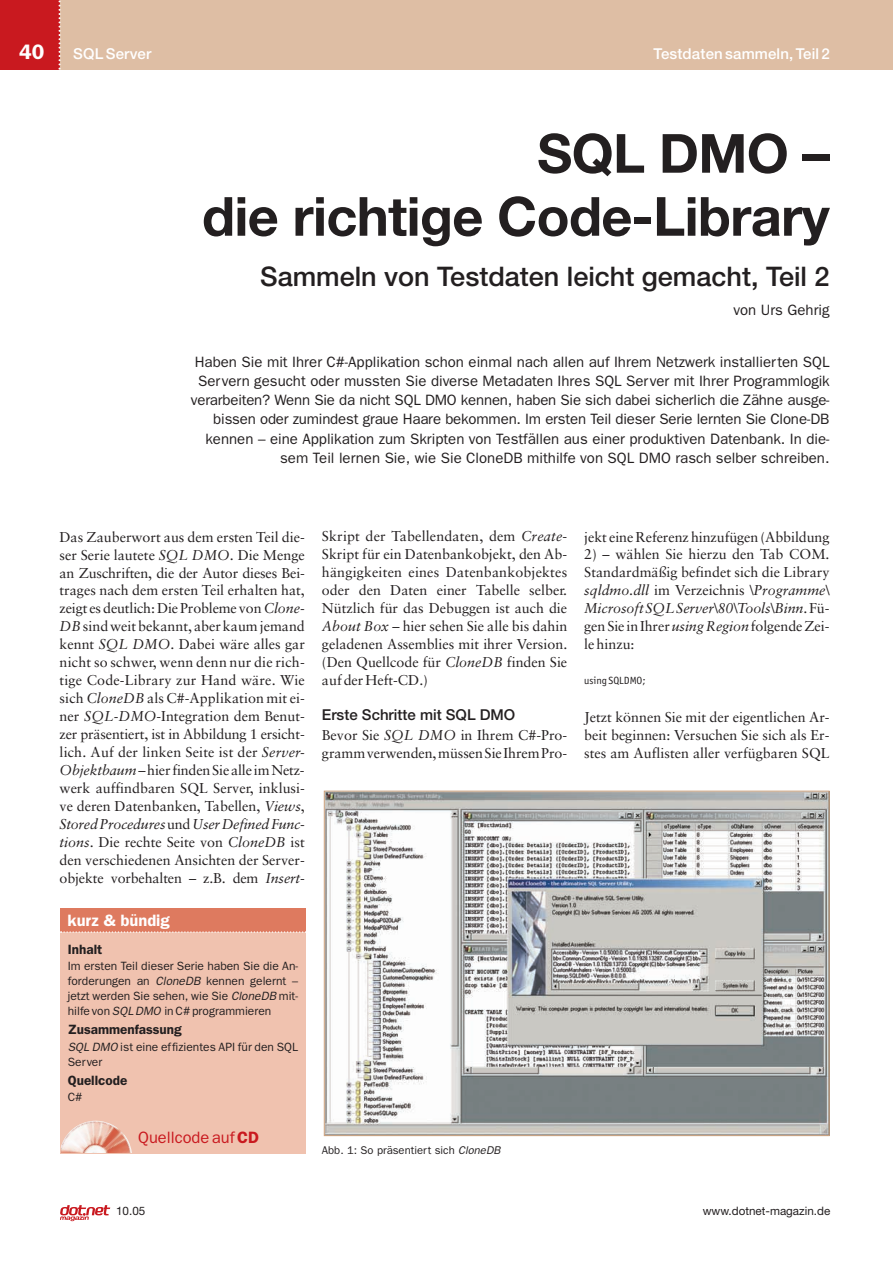
<style>
.page{position:relative;width:893px;height:1263px;background:#fff}
.page>*{position:absolute;margin:0;border:0;box-sizing:border-box;transform-origin:0 0}
.t1{font:700 54px/63px "Helvetica Neue";letter-spacing:-.01em;color:#231f20;text-align:right}
.t2{font:500 27px "Helvetica Neue";color:#231f20}
.t3{font:600 21px "Franklin Gothic";color:#fff}
.t4{font:16.5px "Franklin Gothic";color:#c9191f}
.t5{font:600 16.5px "Franklin Gothic";color:#fff}
.t6{font:15px/19.2px "Franklin Gothic";color:#231f20;text-align:right}
.t7{font:500 15px "Helvetica Neue";letter-spacing:.01em;color:#fff}
.t8{font:500 15px "Helvetica Neue";color:#231f20}
.t9{font:14.25px/18px "Sabon";color:#231f20;text-align:justify}
.t10{font:600 13.5px "Franklin Gothic";color:#231f20}
.t11{font:12px/15px "Franklin Gothic";color:#231f20;text-align:justify}
.t12{font:11.7px "Helvetica Neue";color:#231f20}
.t13{font:11.25px "Franklin Gothic";color:#231f20}
.t14{font:10.5px "Officina Sans";color:#231f20}
.s1{font-style:italic}
.s2{font-weight:600}
</style>
<div class="page">
<div style="left:55px;top:0;width:837px;height:70px;background:#debea4"></div>
<div style="left:0;top:0;width:60px;height:70px;background:#c9191f"></div>
<svg style="left:58px;top:0;width:3px;height:70px"></svg>
<svg style="left:60px;top:1205px;width:50px;height:16px"></svg>
<div style="left:60px;top:931px;width:245px;height:222px;background:#f0c2af"></div>
<div style="left:60px;top:909px;width:245px;height:23px;background:#de7a5f"></div>
<svg style="left:60px;top:931px;width:246px;height:2px"></svg>
<img style="left:61px;top:1121px;width:71px;height:32px">
<img style="left:326px;top:793px;width:501px;height:341px">
<h3 class="t3" style="left:19px;top:45px;width:27px">40</h3>
<p class="t7" style="left:73px;top:48px;width:80px">SQL Server</p>
<p class="t7" style="left:653px;top:48px;width:178px">Testdaten sammeln, Teil 2</p>
<h1 class="t1" style="left:202px;top:127px;width:629px">SQL DMO –<br>die richtige Code-Library</h1>
<h2 class="t2" style="left:260px;top:267px;width:571px">Sammeln von Testdaten leicht gemacht, Teil 2</h2>
<p class="t6" style="left:733px;top:301px;width:97px">von Urs Gehrig</p>
<p class="t6" style="left:191px;top:353px;width:640px">Haben Sie mit Ihrer C#-Applikation schon einmal nach allen auf Ihrem Netzwerk installierten SQL Servern gesucht oder mussten Sie diverse Metadaten Ihres SQL Server mit Ihrer Programmlogik verarbeiten? Wenn Sie da nicht SQL DMO kennen, haben Sie sich dabei sicherlich die Zähne ausge&shy;bissen oder zumindest graue Haare bekommen. Im ersten Teil dieser Serie lernten Sie Clone-DB kennen – eine Applikation zum Skripten von Testfällen aus einer produktiven Datenbank. In die&shy;sem Teil lernen Sie, wie Sie CloneDB mithilfe von SQL DMO rasch selber schreiben.</p>
<p class="t9" style="left:60px;top:529px;width:247px">Das Zauberwort aus dem ersten Teil die&shy;ser Serie lautete <span class="s1">SQL DMO</span>. Die Menge an Zuschriften, die der Autor dieses Bei&shy;trages nach dem ersten Teil erhalten hat, zeigt es deutlich: Die Probleme von <span class="s1">Clone-DB</span>sind weit bekannt, aber kaum jemand kennt <span class="s1">SQL DMO</span>. Dabei wäre alles gar nicht so schwer, wenn denn nur die rich&shy;tige Code-Library zur Hand wäre. Wie sich <span class="s1">CloneDB</span> als C#-Applikation mit ei&shy;ner <span class="s1">SQL-DMO</span>-Integration dem Benut&shy;zer präsentiert, ist in Abbildung 1 ersicht&shy;lich. Auf der linken Seite ist der <span class="s1">Server-Objektbaum</span>– hier finden Sie alle im Netz&shy;werk auffindbaren SQL Server, inklusi&shy;ve deren Datenbanken, Tabellen, <span class="s1">Views</span>, <span class="s1">Stored Procedures</span>und <span class="s1">User Defined Func&shy;tions</span>. Die rechte Seite von <span class="s1">CloneDB</span> ist den verschiedenen Ansichten der Server&shy;objekte vorbehalten – z.B. dem <span class="s1">Insert</span>-</p>
<p class="t9" style="left:322px;top:529px;width:247px">Skript der Tabellendaten, dem <span class="s1">Create</span>-Skript für ein Datenbankobjekt, den Ab&shy;hängigkeiten eines Datenbankobjektes oder den Daten einer Tabelle selber.<br>Nützlich für das Debuggen ist auch die <span class="s1">About Box</span> – hier sehen Sie alle bis dahin geladenen Assemblies mit ihrer Version. (Den Quellcode für <span class="s1">CloneDB</span> finden Sie auf der Heft-CD.)</p>
<p class="t8" style="left:322px;top:709px;width:195px">Erste Schritte mit SQL DMO</p>
<p class="t9" style="left:322px;top:727px;width:247px">Bevor Sie <span class="s1">SQL DMO</span> in Ihrem C#-Pro&shy;gramm verwenden, müssen Sie Ihrem Pro-</p>
<p class="t5" style="left:67px;top:915px;width:104px">kurz &amp; bündig</p>
<p class="t10" style="left:68px;top:944px;width:36px">Inhalt</p>
<p class="t11" style="left:68px;top:959px;width:232px">Im ersten Teil dieser Serie haben Sie die An&shy;forderungen an <span class="s1">CloneDB</span> kennen gelernt – jetzt werden Sie sehen, wie Sie <span class="s1">CloneDB</span> mit&shy;hilfe von <span class="s1">SQL DMO</span> in C# programmieren</p>
<p class="t10" style="left:68px;top:1025px;width:115px">Zusammenfassung</p>
<p class="t11" style="left:68px;top:1040px;width:232px"><span class="s1">SQL DMO</span> ist eine effizientes API für den SQL<br>Server</p>
<p class="t10" style="left:68px;top:1075px;width:61px">Quellcode</p>
<p class="t11" style="left:68px;top:1090px;width:16px">C#</p>
<p class="t4" style="left:138px;top:1131px;width:122px">Quellcode auf <span class="s2">CD</span></p>
<p class="t13" style="left:322px;top:1147px;width:180px">Abb. 1: So präsentiert sich <span class="s1">CloneDB</span></p>
<p class="t9" style="left:584px;top:529px;width:247px">jekt eine Referenz hinzufügen (Abbildung</p>
<p class="t9" style="left:584px;top:547px;width:247px">2) – wählen Sie hierzu den Tab COM.<br>Standardmäßig befindet sich die Library <span class="s1">sqldmo.dll</span> im Verzeichnis <span class="s1">\Programme\ Microsoft SQL Server\80\Tools\Binn</span>. Fü&shy;gen Sie in Ihrer <span class="s1">using Region</span>folgende Zei&shy;le hinzu:</p>
<p class="t14" style="left:584px;top:676px;width:63px">using SQLDMO;</p>
<p class="t9" style="left:584px;top:709px;width:247px">Jetzt können Sie mit der eigentlichen Ar&shy;beit beginnen: Versuchen Sie sich als Er&shy;stes am Auflisten aller verfügbaren SQL</p>
<p class="t12" style="left:116px;top:1207px;width:31px">10.05</p>
<p class="t12" style="left:702px;top:1207px;width:129px">www.dotnet-magazin.de</p>
</div>
